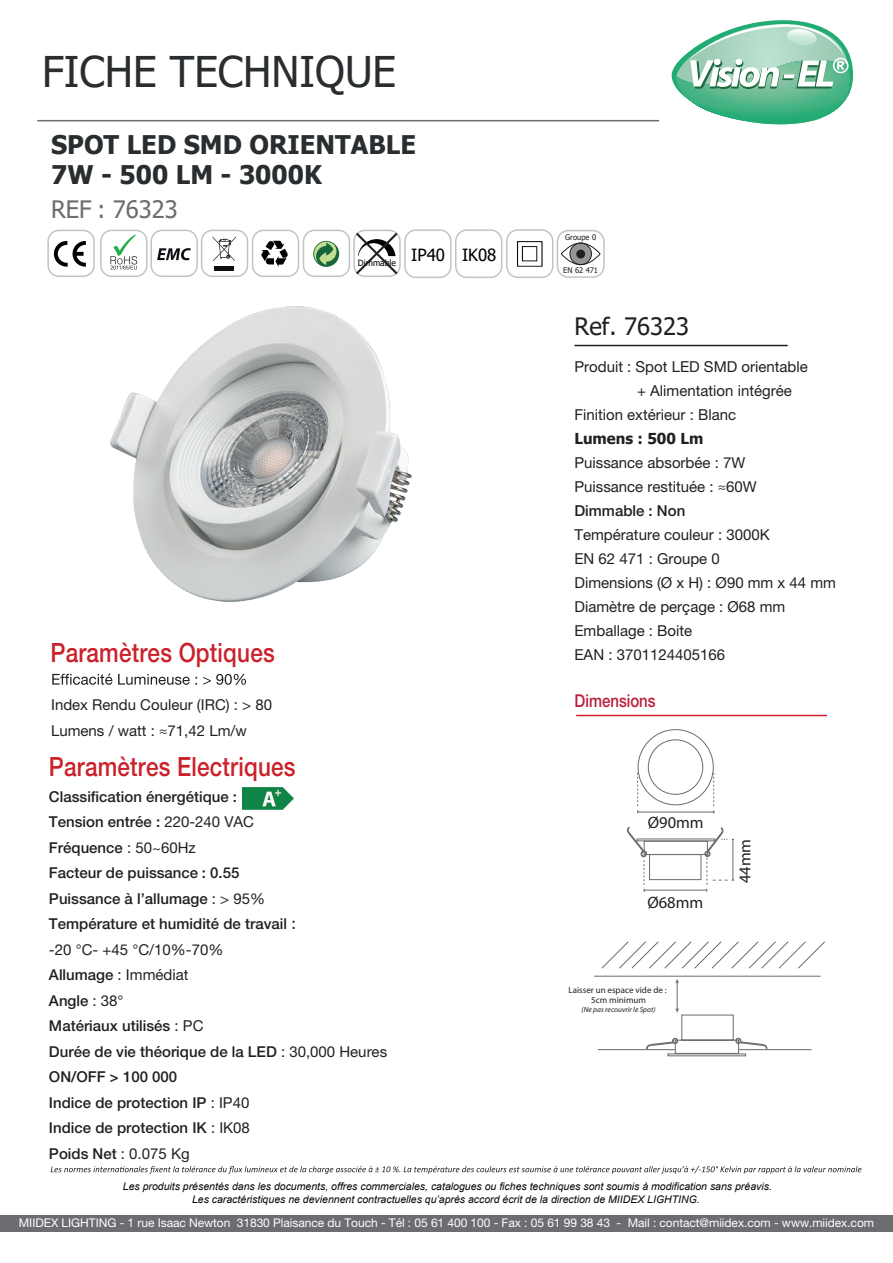
<style>
.page{position:relative;width:893px;height:1263px;background:#fff}
.page>*{position:absolute;margin:0;border:0;box-sizing:border-box;transform-origin:0 0}
.t1{font:42.3px "Tahoma";color:#292d2f}
.t2{font:500 26.55px "Helvetica Neue LT Std";letter-spacing:.01em;color:#cb212b;scale:.85 1}
.t3{font:700 25.65px/30.6px "Tahoma";color:#292d2f}
.t4{font:24px "Tahoma";color:#6c6d70}
.t5{font:24px "Tahoma";color:#231f20}
.t6{font:500 17.7px "Helvetica Neue LT Std";color:#bc1e3b;scale:.85 1}
.t7{font:16.5px "Myriad Pro";color:#231f20}
.t8{font:15.15px/24px "Helvetica Neue LT Std";color:#231f20}
.t9{font:700 15.15px "Tahoma";color:#231f20}
.t10{font:500 15.15px "Helvetica Neue LT Std";color:#231f20}
.t11{font:500 15px/25.5px "Helvetica Neue LT Std";color:#231f20}
.t12{font:15px/25.5px "Helvetica Neue LT Std";color:#231f20}
.t13{font:12px "Helvetica Neue LT Std";letter-spacing:-.005em;color:#fff}
.t14{font:italic 10.5px/12.6px "Arial";color:#050504;text-align:center}
.t15{font:9px/10.8px "Myriad Pro";color:#231f20;text-align:center}
.t16{font:8.7px "Tahoma";color:#000}
.t17{font:7.65px "Tahoma";color:#231f20}
.t18{font:italic 7.5px "Myriad Pro";color:#231f20}
.s1{font-size:15.15px}
.s2{font-weight:400}
.s3{font-family:"Tahoma";font-weight:400;font-size:15.15px}
.s4{font-weight:400;font-size:15.15px}
</style>
<div class="page">
<div style="left:0;top:1215px;width:893px;height:16px;background:#6c6d70"></div>
<hr style="left:37px;top:120px;width:622px;height:1px;background:#6c6d70">
<svg style="left:672px;top:20px;width:181px;height:105px"></svg>
<hr style="left:575px;top:345px;width:213px;height:1px;background:#231f20">
<div style="left:303px;top:230px;width:47px;height:47px;border:1px solid #c1c4c7;border-radius:11px"></div>
<div style="left:100px;top:230px;width:48px;height:47px;border:1px solid #c1c4c7;border-radius:11px"></div>
<div style="left:47px;top:230px;width:48px;height:47px;border:1px solid #c1c4c7;border-radius:11px"></div>
<div style="left:150px;top:230px;width:48px;height:47px;border:1px solid #c1c4c7;border-radius:11px"></div>
<div style="left:201px;top:230px;width:47px;height:47px;border:1px solid #c1c4c7;border-radius:11px"></div>
<div style="left:252px;top:230px;width:47px;height:47px;border:1px solid #c1c4c7;border-radius:11px"></div>
<svg style="left:54px;top:241px;width:32px;height:26px"></svg>
<svg style="left:157px;top:248px;width:34px;height:12px"></svg>
<svg style="left:213px;top:236px;width:23px;height:25px"></svg>
<div style="left:214px;top:266px;width:20px;height:5px;background:#0f0c12"></div>
<svg style="left:261px;top:241px;width:27px;height:26px"></svg>
<svg style="left:313px;top:241px;width:26px;height:26px"></svg>
<div style="left:353px;top:230px;width:48px;height:47px;border:1px solid #c1c4c7;border-radius:11px"></div>
<div style="left:404px;top:229px;width:48px;height:49px;border:1px solid #c1c4c7;border-radius:11px"></div>
<div style="left:455px;top:229px;width:47px;height:49px;border:1px solid #c1c4c7;border-radius:11px"></div>
<svg style="left:354px;top:230px;width:46px;height:47px"></svg>
<svg style="left:627px;top:729px;width:107px;height:163px"></svg>
<div style="left:506px;top:229px;width:47px;height:49px;border:1px solid #c1c4c7;border-radius:11px"></div>
<img style="left:517px;top:241px;width:26px;height:26px">
<img style="left:111px;top:306px;width:300px;height:295px">
<hr style="left:576px;top:715px;width:251px;height:1px;background:#d01f26">
<div style="left:557px;top:230px;width:48px;height:48px;border:1px solid #c1c4c7;border-radius:11px"></div>
<div style="left:570px;top:243px;width:22px;height:22px;background:#929697;border:1px solid #231f20;border-radius:50%"></div>
<div style="left:561px;top:243px;width:39px;height:22px;border:1px solid #231f20;border-radius:50%"></div>
<div style="left:576px;top:250px;width:9px;height:8px;background:#231f20;border-radius:50%"></div>
<img style="left:242px;top:787px;width:52px;height:22px">
<svg style="left:52px;top:674px;width:194px;height:11px"></svg>
<div style="left:667px;top:1053px;width:79px;height:3px;border:1px solid #6e6f74"></div>
<hr style="left:594px;top:976px;width:227px;height:1px;background:#6e6f74">
<hr style="left:598px;top:1049px;width:77px;height:1px;background:#6e6f74">
<hr style="left:739px;top:1049px;width:73px;height:1px;background:#6e6f74">
<svg style="left:601px;top:941px;width:224px;height:28px"></svg>
<svg style="left:646px;top:979px;width:122px;height:75px"></svg>
<svg style="left:110px;top:235px;width:27px;height:34px"></svg>
<svg style="left:51px;top:1166px;width:810px;height:8px"></svg>
<h1 class="t1" style="left:42px;top:43px;width:356px">FICHE TECHNIQUE</h1>
<h3 class="t3" style="left:51px;top:130px;width:366px">SPOT LED SMD ORIENTABLE<br>7W - 500 LM - 3000K</h3>
<h3 class="t4" style="left:51px;top:193px;width:128px">REF : 76323</h3>
<p class="t16" style="left:358px;top:257px;width:140px">Dimmable <sup>IP40</sup> <sup>IK08</sup></p>
<h2 class="t2" style="left:50px;top:637px;width:265px">Paramètres Optiques</h2>
<p class="t12" style="left:51px;top:692px;width:222px">Index Rendu Couleur (IRC) : &gt; 80<br>Lumens / watt : <span class="s1">≈</span>71,42 Lm/w</p>
<h2 class="t2" style="left:49px;top:750px;width:292px">Paramètres Electriques</h2>
<p class="t11" style="left:49px;top:783px;width:340px">Classification énergétique :<br>Tension entrée : <span class="s2">220-240 VAC<br></span>Fréquence <span class="s2">: 50~60Hz<br></span>Facteur de puissance : 0.55<br>Puissance à l’allumage <span class="s2">: &gt; 95%<br></span>Température et humidité de travail <span class="s3">:<br></span><span class="s2">-20 °C- +45 °C/10%-70%<br></span>Allumage <span class="s2">: Immédiat<br></span>Angle <span class="s2">: 38°<br></span>Matériaux utilisés <span class="s2">: PC<br></span>Durée de vie théorique de la LED <span class="s2">: 30,000 Heures<br></span>ON/OFF &gt; 100 000<br>Indice de protection IP <span class="s2">: IP40<br></span>Indice de protection IK <span class="s2">: IK08<br></span>Poids Net <span class="s2">:</span> <span class="s4">0.075</span> <span class="s2">Kg</span></p>
<p class="t17" style="left:565px;top:232px;width:32px">Groupe 0</p>
<p class="t17" style="left:563px;top:265px;width:36px">EN 62 471</p>
<h3 class="t5" style="left:575px;top:311px;width:116px">Ref. 76323</h3>
<p class="t8" style="left:574px;top:355px;width:235px">Produit : Spot LED SMD orientable</p>
<p class="t8" style="left:637px;top:379px;width:156px">+ Alimentation intégrée</p>
<p class="t8" style="left:574px;top:403px;width:163px">Finition extérieur : Blanc</p>
<p class="t9" style="left:574px;top:428px;width:130px">Lumens : 500 Lm</p>
<p class="t8" style="left:574px;top:451px;width:184px">Puissance absorbée : 7W<br>Puissance restituée : ≈60W</p>
<p class="t10" style="left:574px;top:502px;width:112px">Dimmable : Non</p>
<p class="t8" style="left:574px;top:523px;width:263px">Température couleur : 3000K<br>EN 62 471 : Groupe 0<br>Dimensions (Ø x H) : Ø90 mm x 44 mm<br>Diamètre de perçage : Ø68 mm<br>Emballage : Boite<br>EAN : 3701124405166</p>
<p class="t6" style="left:575px;top:690px;width:97px">Dimensions</p>
<p class="t7" style="left:648px;top:813px;width:57px">Ø90mm</p>
<p class="t7" style="left:647px;top:892px;width:57px">Ø68mm</p>
<p class="t15" style="left:568px;top:984px;width:100px">Laisser un espace vide de :<br>5cm minimum</p>
<p class="t18" style="left:582px;top:1005px;width:75px">(Ne pas recouvrir le Spot)</p>
<p class="t7" style="left:735px;top:883px;width:46px;rotate:-90deg">44mm</p>
<p class="t14" style="left:123px;top:1180px;width:650px">Les produits présentés dans les documents, offres commerciales, catalogues ou fiches techniques sont soumis à modification sans préavis.<br>Les caractéristiques ne deviennent contractuelles qu’après accord écrit de la direction de MIIDEX LIGHTING.</p>
<p class="t13" style="left:19px;top:1215px;width:857px">MIIDEX LIGHTING - 1 rue Isaac Newton 31830 Plaisance du Touch - Tél : 05 61 400 100 - Fax : 05 61 99 38 43 - Mail : contact@miidex.com - www.miidex.com</p>
</div>
